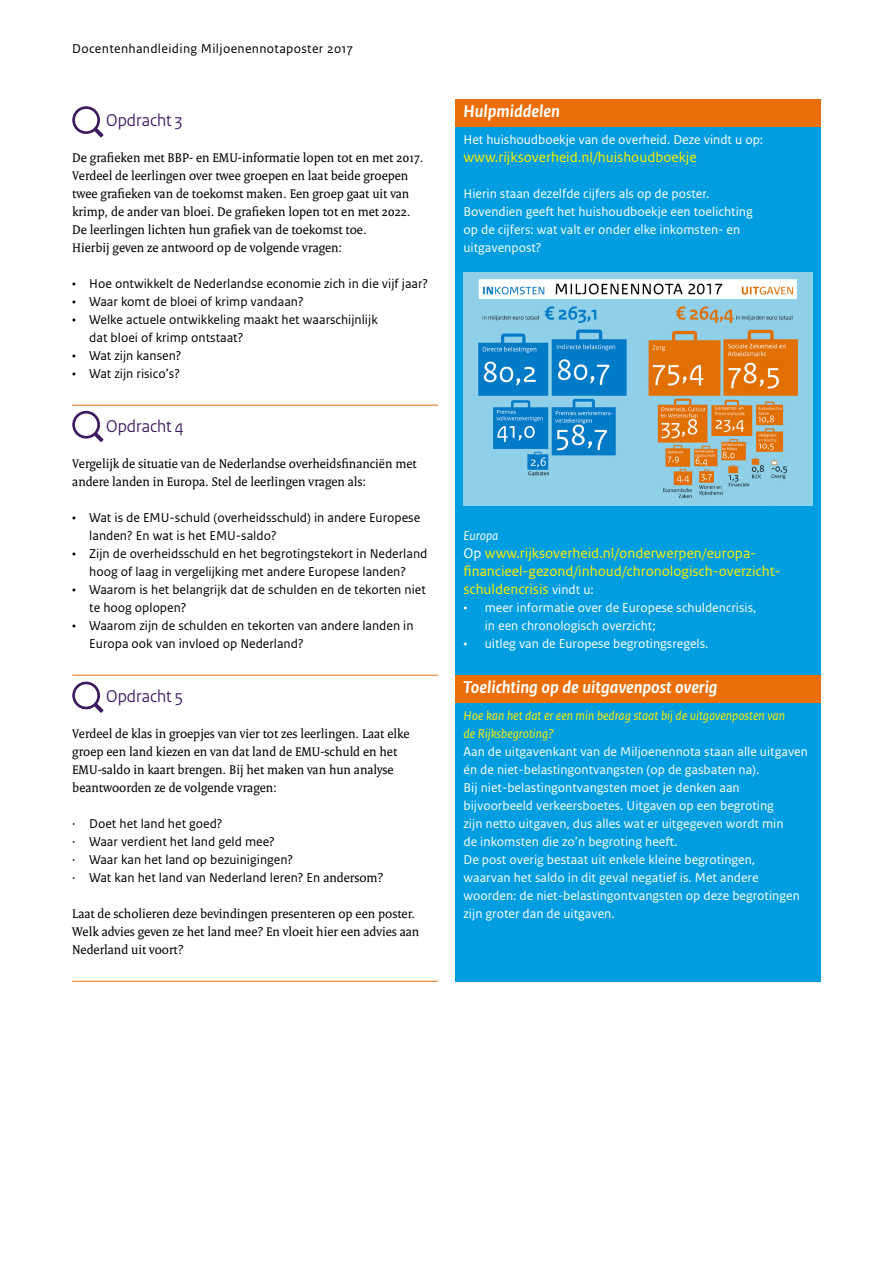
<style>
.page{position:relative;width:893px;height:1263px;background:#fff}
.page>*{position:absolute;margin:0;border:0;box-sizing:border-box;transform-origin:0 0}
.t1{font:italic 700 18px "Rijksoverheid Sans Text";color:#fff}
.t2{font:18px "Rijksoverheid Sans Heading";color:#3f1a5f}
.t3{font:15px/18px "Rijksoverheid Sans Text";color:#fe0}
.t4{font:13.5px/18px "Rijksoverheid Sans Text";color:#fff}
.t5{font:13.5px/18px "Rijksoverheid Serif";color:#000}
.t6{font:13.5px/18px "Rijksoverheid Sans Text";color:#000}
.t7{font:italic 13.5px/18px "Rijksoverheid Sans Text";color:#fe0}
.t8{font:13.5px "Rijksoverheid Sans Text";letter-spacing:.025em;color:#000}
.t9{font:italic 13.5px "Rijksoverheid Sans Text";color:#fff}
.s1{font-family:"Rijksoverheid Serif"}
.s2{color:#fff}
.s3{font-size:13.5px;color:#fff}
.s4{font-style:italic}
</style>
<div class="page">
<div style="left:455px;top:99px;width:366px;height:882px;background:#009ee0"></div>
<div style="left:455px;top:675px;width:366px;height:27px;background:#eb6e08"></div>
<div style="left:455px;top:99px;width:366px;height:27px;background:#eb6e08"></div>
<hr style="left:72px;top:405px;width:366px;height:1px;background:#eb6e08">
<hr style="left:72px;top:675px;width:366px;height:1px;background:#eb6e08">
<hr style="left:72px;top:981px;width:366px;height:1px;background:#eb6e08">
<svg style="left:72px;top:106px;width:31px;height:31px"></svg>
<svg style="left:72px;top:411px;width:31px;height:31px"></svg>
<svg style="left:72px;top:682px;width:31px;height:31px"></svg>
<img style="left:463px;top:272px;width:349px;height:233px">
<p class="t8" style="left:72px;top:41px;width:282px">Docentenhandleiding Miljoenennotaposter 2017</p>
<h1 class="t2" style="left:106px;top:110px;width:78px">Opdracht 3</h1>
<p class="t5" style="left:72px;top:149px;width:353px">De grafieken met BBP- en EMU-informatie lopen tot en met 2017.<br>Verdeel de leerlingen over twee groepen en laat beide groepen twee grafieken van de toekomst maken. Een groep gaat uit van krimp, de ander van bloei. De grafieken lopen tot en met 2022.<br>De leerlingen lichten hun grafiek van de toekomst toe.<br>Hierbij geven ze antwoord op de volgende vragen:</p>
<p class="t6" style="left:72px;top:275px;width:357px">• Hoe ontwikkelt de Nederlandse economie zich in die vijf jaar?</p>
<p class="t6" style="left:72px;top:293px;width:233px">• Waar komt de bloei of krimp vandaan?</p>
<p class="t6" style="left:89px;top:311px;width:290px;text-indent:-17px">• Welke actuele ontwikkeling maakt het waarschijnlijk dat bloei of krimp ontstaat?</p>
<p class="t6" style="left:72px;top:347px;width:111px">• Wat zijn kansen?</p>
<p class="t6" style="left:72px;top:365px;width:109px">• Wat zijn risico’s?</p>
<h1 class="t2" style="left:106px;top:416px;width:79px">Opdracht 4</h1>
<p class="t5" style="left:72px;top:455px;width:346px">Vergelijk de situatie van de Nederlandse overheidsfinanciën met andere landen in Europa. Stel de leerlingen vragen als:</p>
<p class="t6" style="left:89px;top:509px;width:332px;text-indent:-17px">• Wat is de EMU-schuld (overheidsschuld) in andere Europese landen? En wat is het EMU-saldo?</p>
<p class="t6" style="left:72px;top:545px;width:357px;text-align:center">• Zijn de overheidsschuld en het begrotingstekort in Nederland hoog of laag in vergelijking met andere Europese landen?</p>
<p class="t6" style="left:89px;top:581px;width:338px;text-indent:-17px">• Waarom is het belangrijk dat de schulden en de tekorten niet te hoog oplopen?</p>
<p class="t6" style="left:89px;top:617px;width:326px;text-indent:-17px">• Waarom zijn de schulden en tekorten van andere landen in<br>Europa ook van invloed op Nederland?</p>
<h1 class="t2" style="left:106px;top:686px;width:78px">Opdracht 5</h1>
<p class="t5" style="left:72px;top:725px;width:339px">Verdeel de klas in groepjes van vier tot zes leerlingen. Laat elke groep een land kiezen en van dat land de EMU-schuld en het EMU-saldo in kaart brengen. Bij het maken van hun analyse beantwoorden ze de volgende vragen:</p>
<p class="t6" style="left:72px;top:815px;width:313px">· Doet het land het goed?<br>· Waar verdient het land geld mee?<br>· Waar kan het land op bezuinigingen?<br>· Wat kan het land van Nederland leren? En <span class="s1">andersom?</span></p>
<p class="t5" style="left:72px;top:905px;width:348px">Laat de scholieren deze bevindingen presenteren op een poster.<br>Welk advies geven ze het land mee? En vloeit hier een advies aan<br>Nederland uit voort?</p>
<h1 class="t1" style="left:463px;top:101px;width:98px">Hulpmiddelen</h1>
<p class="t4" style="left:463px;top:131px;width:301px">Het huishoudboekje van de overheid. Deze vindt u op:</p>
<p class="t3" style="left:463px;top:148px;width:235px">www.rijksoverheid.nl/huishoudboekje</p>
<p class="t4" style="left:463px;top:185px;width:291px">Hierin staan dezelfde cijfers als op de poster.<br>Bovendien geeft het huishoudboekje een toelichting op de cijfers: wat valt er onder elke inkomsten- en uitgavenpost?</p>
<p class="t9" style="left:463px;top:528px;width:37px">Europa</p>
<p class="t3" style="left:463px;top:544px;width:319px"><span class="s2">Op</span> www.rijksoverheid.nl/onderwerpen/europa&shy;financieel-gezond/inhoud/chronologisch-overzicht&shy;schuldencrisis <span class="s3">vindt u:</span></p>
<p class="t4" style="left:485px;top:599px;width:273px;text-indent:-21px"><span class="s4">•</span> meer informatie over de Europese schuldencrisis, in een chronologisch overzicht;</p>
<p class="t4" style="left:463px;top:635px;width:247px"><span class="s4">•</span> uitleg van de Europese begrotingsregels.</p>
<h1 class="t1" style="left:463px;top:677px;width:256px">Toelichting op de uitgavenpost overig</h1>
<p class="t7" style="left:463px;top:707px;width:323px">Hoe kan het dat er een min bedrag staat bij de uitgavenposten van de Rijksbegroting?</p>
<p class="t4" style="left:463px;top:743px;width:346px">Aan de uitgavenkant van de Miljoenennota staan alle uitgaven én de niet-belastingontvangsten (op de gasbaten na).<br>Bij niet-belastingontvangsten moet je denken aan bijvoorbeeld verkeersboetes. Uitgaven op een begroting<br>zijn netto uitgaven, dus alles wat er uitgegeven wordt min<br>de inkomsten die zo’n begroting heeft.<br>De post overig bestaat uit enkele kleine begrotingen,<br>waarvan het saldo in dit geval negatief is. Met andere woorden: de niet-belastingontvangsten op deze begrotingen zijn groter dan de uitgaven.</p>
</div>
